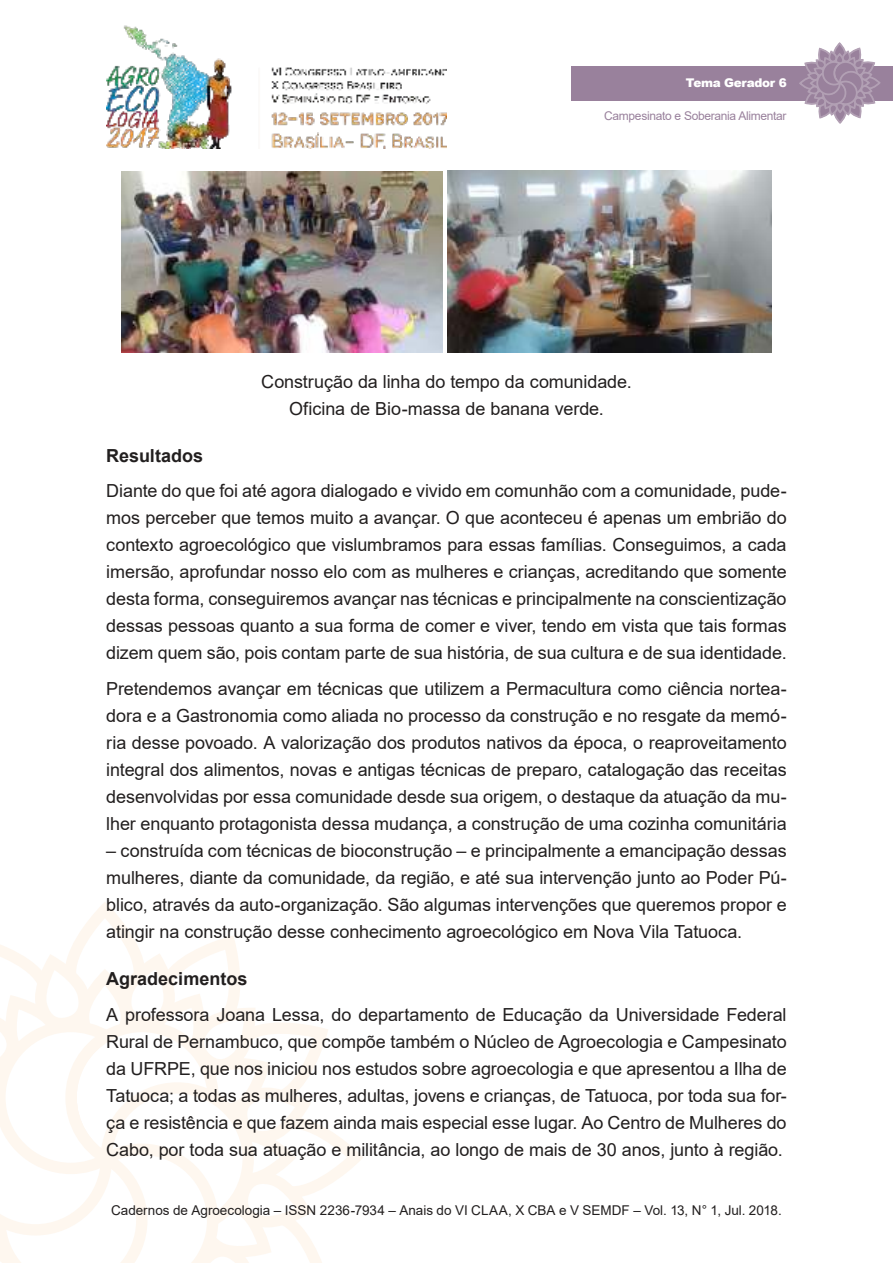
<style>
.page{position:relative;width:893px;height:1263px;background:#fff}
.page>*{position:absolute;margin:0;border:0;box-sizing:border-box;transform-origin:0 0}
.t1{font:18px/27px "Arial";letter-spacing:-.005em;color:#221f1f;text-align:justify}
.t2{font:700 18px "Arial";color:#221f1f}
.t3{font:13.5px "Arial";color:#221f1f}
.t4{font:12px "Arial";letter-spacing:-.025em;color:#99819c}
.t5{font:900 12px "Arial";letter-spacing:-.025em;color:#fff}
</style>
<div class="page">
<img style="left:106px;top:25px;width:340px;height:124px">
<svg style="left:0;top:910px;width:363px;height:353px"></svg>
<div style="left:571px;top:66px;width:322px;height:34px;background:#99819c"></div>
<svg style="left:798px;top:43px;width:83px;height:81px"></svg>
<img style="left:121px;top:171px;width:322px;height:181px">
<img style="left:448px;top:170px;width:324px;height:182px">
<p class="t5" style="left:686px;top:76px;width:102px">Tema Gerador 6</p>
<p class="t4" style="left:604px;top:112px;width:184px">Campesinato e Soberania Alimentar</p>
<p class="t1" style="left:261px;top:370px;width:372px;text-align:center">Construção da linha do tempo da comunidade.<br>Oficina de Bio-massa de banana verde.</p>
<p class="t2" style="left:106px;top:449px;width:98px">Resultados</p>
<p class="t1" style="left:106px;top:479px;width:682px">Diante do que foi até agora dialogado e vivido em comunhão com a comunidade, pude&shy;mos perceber que temos muito a avançar. O que aconteceu é apenas um embrião do contexto agroecológico que vislumbramos para essas famílias. Conseguimos, a cada imersão, aprofundar nosso elo com as mulheres e crianças, acreditando que somente desta forma, conseguiremos avançar nas técnicas e principalmente na conscientização dessas pessoas quanto a sua forma de comer e viver, tendo em vista que tais formas dizem quem são, pois contam parte de sua história, de sua cultura e de sua identidade.</p>
<p class="t1" style="left:106px;top:677px;width:682px">Pretendemos avançar em técnicas que utilizem a Permacultura como ciência nortea&shy;dora e a Gastronomia como aliada no processo da construção e no resgate da memó&shy;ria desse povoado. A valorização dos produtos nativos da época, o reaproveitamento integral dos alimentos, novas e antigas técnicas de preparo, catalogação das receitas desenvolvidas por essa comunidade desde sua origem, o destaque da atuação da mu&shy;lher enquanto protagonista dessa mudança, a construção de uma cozinha comunitária</p>
<p class="t1" style="left:106px;top:839px;width:682px">– construída com técnicas de bioconstrução – e principalmente a emancipação dessas mulheres, diante da comunidade, da região, e até sua intervenção junto ao Poder Pú&shy;blico, através da auto-organização. São algumas intervenções que queremos propor e atingir na construção desse conhecimento agroecológico em Nova Vila Tatuoca.</p>
<p class="t2" style="left:106px;top:972px;width:143px">Agradecimentos</p>
<p class="t1" style="left:106px;top:1002px;width:682px">A professora Joana Lessa, do departamento de Educação da Universidade Federal Rural de Pernambuco, que compõe também o Núcleo de Agroecologia e Campesinato da UFRPE, que nos iniciou nos estudos sobre agroecologia e que apresentou a Ilha de Tatuoca; a todas as mulheres, adultas, jovens e crianças, de Tatuoca, por toda sua for&shy;ça e resistência e que fazem ainda mais especial esse lugar. Ao Centro de Mulheres do Cabo, por toda sua atuação e militância, ao longo de mais de 30 anos, junto à região.</p>
<p class="t3" style="left:111px;top:1205px;width:672px">Cadernos de Agroecologia – ISSN 2236-7934 – Anais do VI CLAA, X CBA e V SEMDF – Vol. 13, N° 1, Jul. 2018.</p>
</div>
